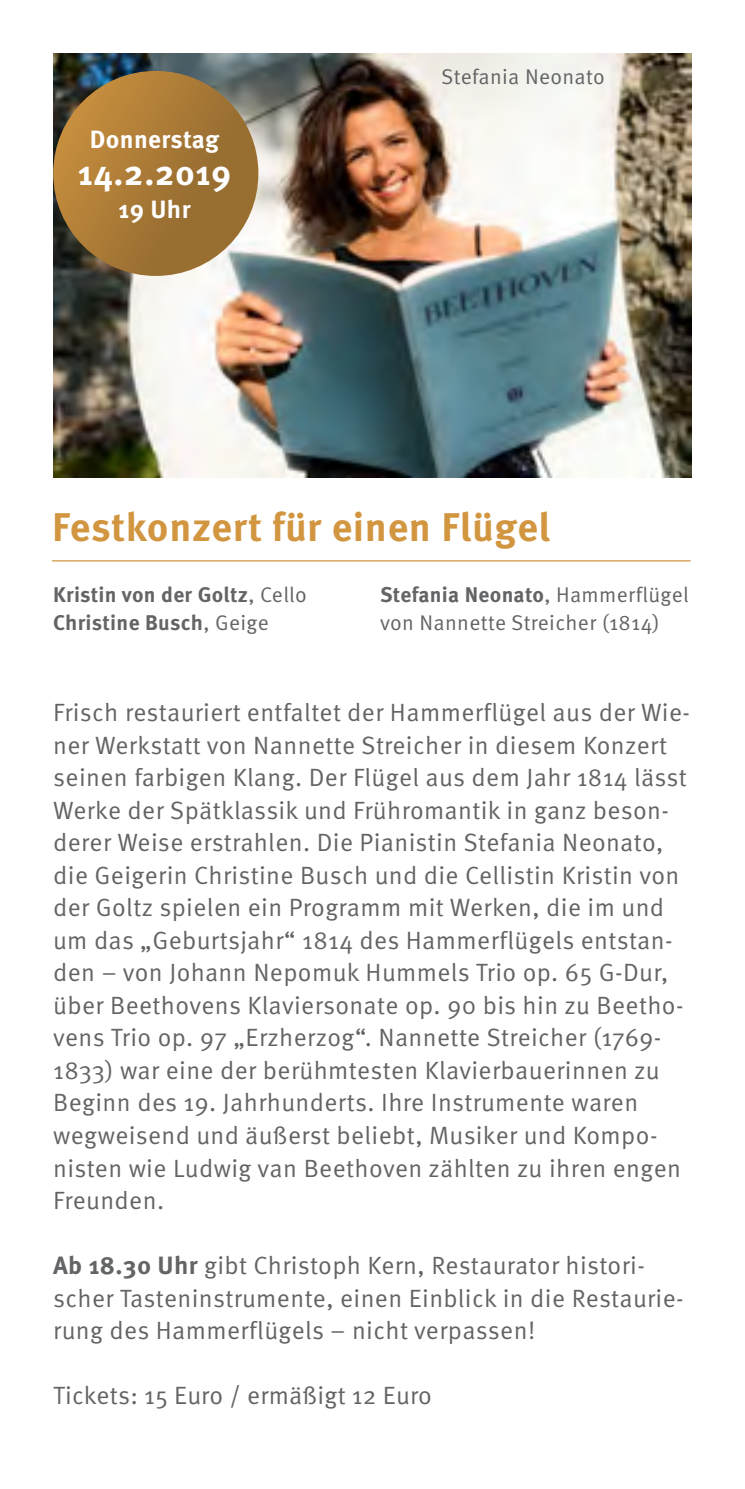
<style>
.page{position:relative;width:745px;height:1489px;background:#fff}
.page>*{position:absolute;margin:0;border:0;box-sizing:border-box;transform-origin:0 0}
.t1{font:700 40px "Meta OT";letter-spacing:.015em;color:#d29641}
.t2{font:700 35px "Meta OT";letter-spacing:.015em;color:#fff}
.t3{font:25px/32.5px "Meta OT Norm";letter-spacing:.015em;color:#636466}
.t4{font:700 25px "Meta OT";letter-spacing:.015em;color:#fff}
.t5{font:700 21.25px/27.5px "Meta OT";letter-spacing:.015em;color:#636466}
.t6{font:21.25px "Meta OT Norm";letter-spacing:.015em;color:#636466}
.s1{font-family:"Meta OT Norm";font-weight:400}
.s2{font-family:"Meta OT";font-weight:700}
</style>
<div class="page">
<img style="left:53px;top:53px;width:638px;height:425px">
<hr style="left:52px;top:560px;width:638px;height:1px;background:#d29641">
<svg style="left:53px;top:71px;width:205px;height:205px;background:#a87935"></svg>
<p class="t4" style="left:90px;top:123px;width:131px">Donnerstag</p>
<h2 class="t2" style="left:78px;top:151px;width:155px">14.2.2019</h2>
<p class="t4" style="left:118px;top:193px;width:74px">19 Uhr</p>
<p class="t6" style="left:441px;top:64px;width:165px">Stefania Neonato</p>
<h1 class="t1" style="left:52px;top:501px;width:499px">Festkonzert für einen Flügel</h1>
<p class="t5" style="left:53px;top:581px;width:255px">Kristin von der Goltz<span class="s1">, Cello<br></span>Christine Busch<span class="s1">, Geige</span></p>
<p class="t5" style="left:380px;top:581px;width:310px">Stefania Neonato<span class="s1">, Hammerflügel</span></p>
<p class="t6" style="left:380px;top:609px;width:281px">von Nannette Streicher (1814)</p>
<p class="t3" style="left:53px;top:696px;width:637px">Frisch restauriert entfaltet der Hammerflügel aus der Wie&shy;ner Werkstatt von Nannette Streicher in diesem Konzert seinen farbigen Klang. Der Flügel aus dem Jahr 1814 lässt Werke der Spätklassik und Frühromantik in ganz beson&shy;derer Weise erstrahlen. Die Pianistin Stefania Neonato, die Geigerin Christine Busch und die Cellistin Kristin von der Goltz spielen ein Programm mit Werken, die im und um das „Geburtsjahr“ 1814 des Hammerflügels entstan&shy;den – von Johann Nepomuk Hummels Trio op. 65 G-Dur, über Beethovens Klaviersonate op. 90 bis hin zu Beetho&shy;vens Trio op. 97 „Erzherzog“. Nannette Streicher (1769- 1833) war eine der berühmtesten Klavierbauerinnen zu Beginn des 19. Jahrhunderts. Ihre Instrumente waren wegweisend und äußerst beliebt, Musiker und Kompo&shy;nisten wie Ludwig van Beethoven zählten zu ihren engen Freunden.</p>
<p class="t3" style="left:53px;top:1249px;width:631px"><span class="s2">Ab 18.30 Uhr</span> gibt Christoph Kern, Restaurator histori&shy;scher Tasteninstrumente, einen Einblick in die Restaurie&shy;rung des Hammerflügels – nicht verpassen!</p>
<p class="t3" style="left:53px;top:1379px;width:380px">Tickets: 15 Euro / ermäßigt 12 Euro</p>
</div>
